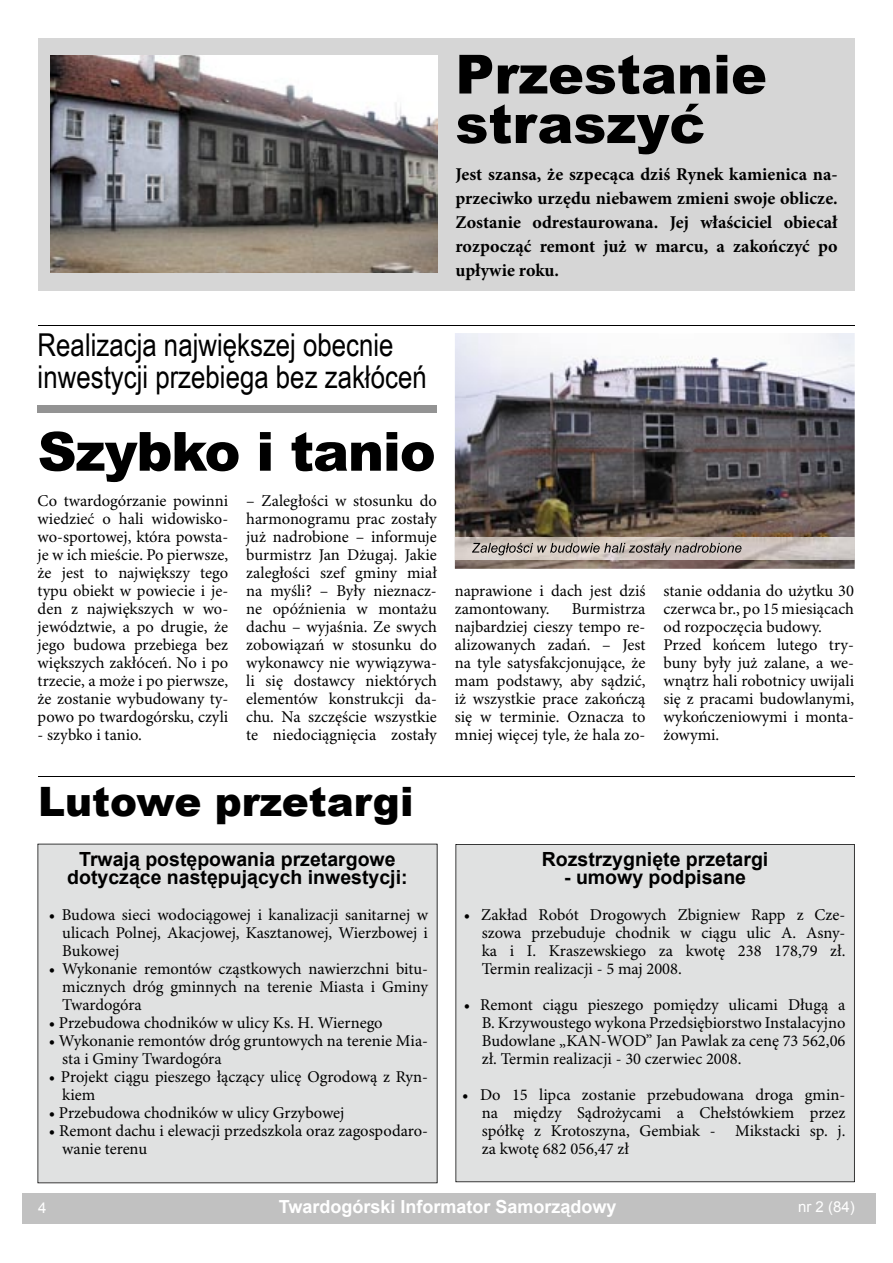
<style>
.page{position:relative;width:893px;height:1263px;background:#fff}
.page>*{position:absolute;margin:0;border:0;box-sizing:border-box;transform-origin:0 0}
.t1{font:900 54px/49.5px "Arial";color:#000}
.t2{font:900 54px "Arial";letter-spacing:-.02em;color:#000}
.t3{font:900 40.5px "Arial";color:#000}
.t4{font:31.5px/31.5px "Arial Narrow";color:#000}
.t5{font:700 19.5px/18px "Arial";color:#000;text-align:center}
.t6{font:700 18px/24px "Minion Pro";color:#000;text-align:justify}
.t7{font:700 18px "Arial";color:#fff}
.t8{font:16.5px/18px "Minion Pro";color:#000;text-align:justify}
.t9{font:15px "Arial";color:#fff}
</style>
<div class="page">
<div style="left:22px;top:1193px;width:853px;height:31px;background:#c1c1c1"></div>
<div style="left:38px;top:38px;width:817px;height:252px;background:#d6d6d6"></div>
<img style="left:50px;top:56px;width:387px;height:217px">
<hr style="left:38px;top:326px;width:817px;height:1px;background:#000">
<div style="left:38px;top:844px;width:399px;height:339px;background:#e0e1e1"></div>
<div style="left:455px;top:844px;width:400px;height:338px;background:#e0e1e1"></div>
<hr style="left:38px;top:776px;width:817px;height:1px;background:#000">
<img style="left:455px;top:333px;width:400px;height:236px">
<div style="left:38px;top:405px;width:399px;height:8px;background:#939393"></div>
<img style="left:455px;top:538px;width:400px;height:21px">
<svg style="left:472px;top:543px;width:269px;height:12px;background:#a39b96"></svg>
<h1 class="t1" style="left:455px;top:48px;width:313px">Przestanie straszyć</h1>
<p class="t6" style="left:455px;top:163px;width:384px">Jest szansa, że szpecąca dziś Rynek kamienica na&shy;przeciwko urzędu niebawem zmieni swoje oblicze.<br>Zostanie odrestaurowana. Jej właściciel obiecał rozpocząć remont już w marcu, a zakończyć po upływie roku.</p>
<h3 class="t4" style="left:38px;top:328px;width:391px">Realizacja największej obecnie inwestycji przebiega bez zakłóceń</h3>
<h1 class="t2" style="left:38px;top:412px;width:400px">Szybko i tanio</h1>
<p class="t8" style="left:38px;top:493px;width:192px">Co twardogórzanie powinni wiedzieć o hali widowisko&shy;wo-sportowej, która powsta&shy;je w ich mieście. Po pierwsze, że jest to największy tego typu obiekt w powiecie i je&shy;den z największych w wo&shy;jewództwie, a po drugie, że jego budowa przebiega bez większych zakłóceń. No i po trzecie, a może i po pierwsze, że zostanie wybudowany ty&shy;powo po twardogórsku, czyli</p>
<p class="t8" style="left:38px;top:727px;width:106px">- szybko i tanio.</p>
<p class="t8" style="left:246px;top:493px;width:192px">– Zaległości w stosunku do harmonogramu prac zostały już nadrobione – informuje burmistrz Jan Dżugaj. Jakie zaległości szef gminy miał na myśli? – Były nieznacz&shy;ne opóźnienia w montażu dachu – wyjaśnia. Ze swych zobowiązań w stosunku do wykonawcy nie wywiązywa&shy;li się dostawcy niektórych elementów konstrukcji da&shy;chu. Na szczęście wszystkie te niedociągnięcia zostały</p>
<h2 class="t3" style="left:38px;top:772px;width:377px">Lutowe przetargi</h2>
<p class="t5" style="left:67px;top:851px;width:342px">Trwają postępowania przetargowe dotyczące następujących inwestycji:</p>
<p class="t8" style="left:62px;top:907px;width:367px;text-indent:-14px">• Budowa sieci wodociągowej i kanalizacji sanitarnej w ulicach Polnej, Akacjowej, Kasztanowej, Wierzbowej i Bukowej</p>
<p class="t8" style="left:62px;top:961px;width:367px;text-indent:-14px">• Wykonanie remontów cząstkowych nawierzchni bitu&shy;micznych dróg gminnych na terenie Miasta i Gminy Twardogóra</p>
<p class="t8" style="left:49px;top:1015px;width:335px">• Przebudowa chodników w ulicy Ks. H. Wiernego</p>
<p class="t8" style="left:62px;top:1033px;width:367px;text-indent:-14px">• Wykonanie remontów dróg gruntowych na terenie Mia&shy;sta i Gminy Twardogóra</p>
<p class="t8" style="left:62px;top:1069px;width:367px;text-indent:-14px">• Projekt ciągu pieszego łączący ulicę Ogrodową z Ryn&shy;kiem</p>
<p class="t8" style="left:49px;top:1105px;width:297px">• Przebudowa chodników w ulicy Grzybowej</p>
<p class="t8" style="left:62px;top:1123px;width:367px;text-indent:-14px">• Remont dachu i elewacji przedszkola oraz zagospodaro&shy;wanie terenu</p>
<p class="t8" style="left:455px;top:583px;width:192px">naprawione i dach jest dziś zamontowany.</p>
<p class="t8" style="left:455px;top:601px;width:192px;text-indent:117px">Burmistrza najbardziej cieszy tempo re&shy;alizowanych zadań. – Jest na tyle satysfakcjonujące, że mam podstawy, aby sądzić, iż wszystkie prace zakończą się w terminie. Oznacza to mniej więcej tyle, że hala zo-</p>
<p class="t8" style="left:663px;top:583px;width:192px;text-align:left">stanie oddania do użytku 30 czerwca br., po 15 miesiącach od rozpoczęcia budowy.<br>Przed końcem lutego try&shy;buny były już zalane, a we&shy;wnątrz hali robotnicy uwijali się z pracami budowlanymi, wykończeniowymi i monta&shy;żowymi.</p>
<p class="t5" style="left:542px;top:851px;width:228px">Rozstrzygnięte przetargi</p>
<p class="t5" style="left:564px;top:869px;width:184px">- umowy podpisane</p>
<p class="t8" style="left:482px;top:907px;width:365px;text-indent:-18px">• Zakład Robót Drogowych Zbigniew Rapp z Cze&shy;szowa przebuduje chodnik w ciągu ulic A. Asny&shy;ka i I. Kraszewskiego za kwotę 238 178,79 zł.<br>Termin realizacji - 5 maj 2008.</p>
<p class="t8" style="left:482px;top:997px;width:365px;text-indent:-18px">• Remont ciągu pieszego pomiędzy ulicami Długą a B. Krzywoustego wykona Przedsiębiorstwo Instalacyjno Budowlane „KAN-WOD” Jan Pawlak za cenę 73 562,06 zł. Termin realizacji - 30 czerwiec 2008.</p>
<p class="t8" style="left:482px;top:1087px;width:365px;text-indent:-20px">• Do 15 lipca zostanie przebudowana droga gmin&shy;na między Sądrożycami a Chełstówkiem przez spółkę z Krotoszyna, Gembiak - Mikstacki sp. j. za kwotę 682 056,47 zł</p>
<p class="t9" style="left:38px;top:1198px;width:10px">4</p>
<p class="t7" style="left:279px;top:1195px;width:339px">Twardogórski Informator Samorządowy</p>
<p class="t9" style="left:798px;top:1196px;width:58px">nr 2 (84)</p>
</div>
